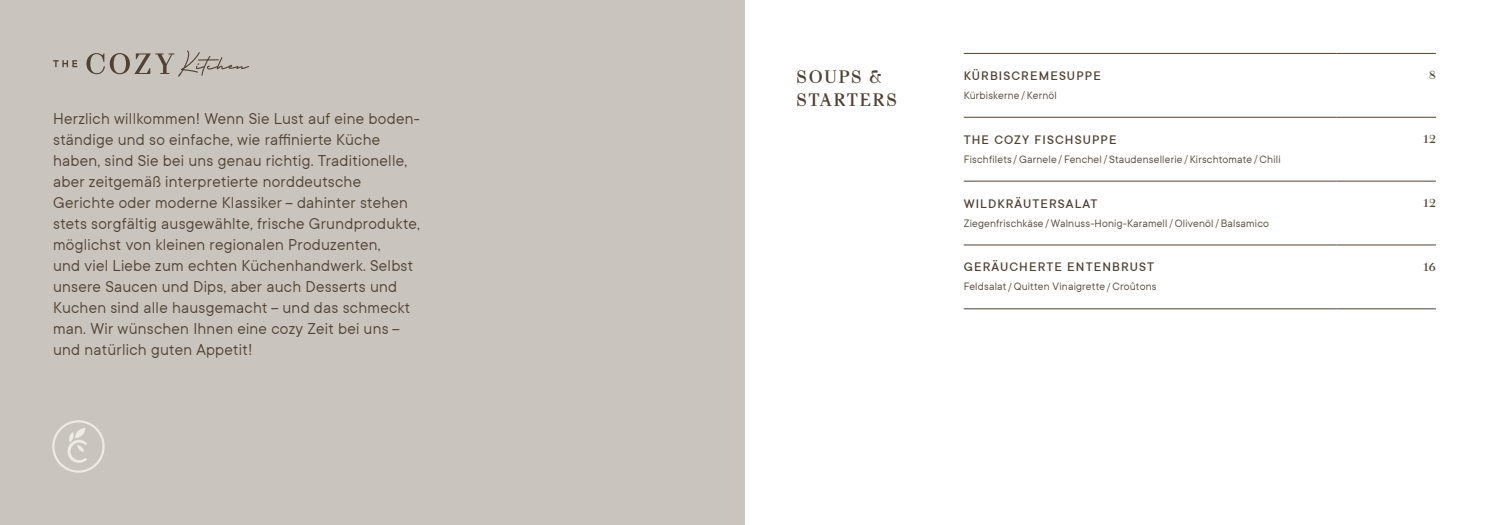
<style>
.page{position:relative;width:1489px;height:525px;background:#fff}
.page>*{position:absolute;margin:0;border:0;box-sizing:border-box;transform-origin:0 0}
.t1{font:17.5px/21px "TT Commons";letter-spacing:.015em;color:#4f4133}
.t2{font:17.5px/22.5px "The W NYC";letter-spacing:.08em;color:#4f4133}
.t3{font:500 13.75px "TT Commons";letter-spacing:.08em;color:#4f4133}
.t4{font:11.88px "TT Commons";letter-spacing:.015em;color:#4f4133}
.t5{font:11.25px "The W NYC";color:#4f4133}
.s1{font-size:11.25px}
</style>
<div class="page">
<div style="left:0;top:0;width:744px;height:524px;background:#c9c5be"></div>
<svg style="left:53px;top:60px;width:24px;height:7px"></svg>
<svg style="left:86px;top:50px;width:163px;height:27px"></svg>
<svg style="left:52px;top:420px;width:53px;height:52px"></svg>
<hr style="left:963px;top:53px;width:373px;height:1px;background:#4f4133">
<hr style="left:1336px;top:53px;width:99px;height:1px;background:#4f4133">
<hr style="left:963px;top:117px;width:373px;height:1px;background:#4f4133">
<hr style="left:1336px;top:117px;width:99px;height:1px;background:#4f4133">
<hr style="left:963px;top:181px;width:373px;height:1px;background:#4f4133">
<hr style="left:1336px;top:181px;width:99px;height:1px;background:#4f4133">
<hr style="left:963px;top:244px;width:373px;height:1px;background:#4f4133">
<hr style="left:963px;top:308px;width:373px;height:1px;background:#4f4133">
<hr style="left:1336px;top:244px;width:99px;height:1px;background:#4f4133">
<hr style="left:1336px;top:308px;width:99px;height:1px;background:#4f4133">
<p class="t1" style="left:53px;top:107px;width:368px">Herzlich willkommen! Wenn Sie Lust auf eine boden&shy;ständige und so einfache, wie raffinierte Küche haben, sind Sie bei uns genau richtig. Traditionelle, aber zeitgemäß interpretierte norddeutsche Gerichte oder moderne Klassiker – dahinter stehen stets sorgfältig ausgewählte, frische Grundprodukte, möglichst von kleinen regionalen Produzenten,<br>und viel Liebe zum echten Küchenhandwerk. Selbst unsere Saucen und Dips, aber auch Desserts und Kuchen sind alle hausgemacht – und das schmeckt man. Wir wünschen Ihnen eine cozy Zeit bei uns – und natürlich guten Appetit!</p>
<p class="t2" style="left:796px;top:66px;width:102px">SOUPS &amp;<br>STARTERS</p>
<p class="t3" style="left:963px;top:67px;width:139px">KÜRBISCREMESUPPE</p>
<p class="t4" style="left:963px;top:88px;width:95px">Kürbiskerne<span class="s1">/</span> Kernöl</p>
<p class="t3" style="left:963px;top:131px;width:154px">THE COZY FISCHSUPPE</p>
<p class="t4" style="left:963px;top:151px;width:318px">Fischfilets<span class="s1">/</span>Garnele<span class="s1">/</span> Fenchel<span class="s1">/</span> Staudensellerie<span class="s1">/</span> Kirschtomate<span class="s1">/</span>Chili</p>
<p class="t3" style="left:963px;top:194px;width:135px">WILDKRÄUTERSALAT</p>
<p class="t4" style="left:963px;top:215px;width:307px">Ziegenfrischkäse<span class="s1">/</span>Walnuss-Honig-Karamell<span class="s1">/</span>Olivenöl<span class="s1">/</span> Balsamico</p>
<p class="t3" style="left:963px;top:258px;width:192px">GERÄUCHERTE ENTENBRUST</p>
<p class="t4" style="left:963px;top:279px;width:194px">Feldsalat<span class="s1">/</span>Quitten Vinaigrette<span class="s1">/</span>Croûtons</p>
<p class="t5" style="left:1428px;top:68px;width:8px">8</p>
<p class="t5" style="left:1423px;top:132px;width:14px">12</p>
<p class="t5" style="left:1423px;top:196px;width:14px">12</p>
<p class="t5" style="left:1423px;top:259px;width:14px">16</p>
</div>
